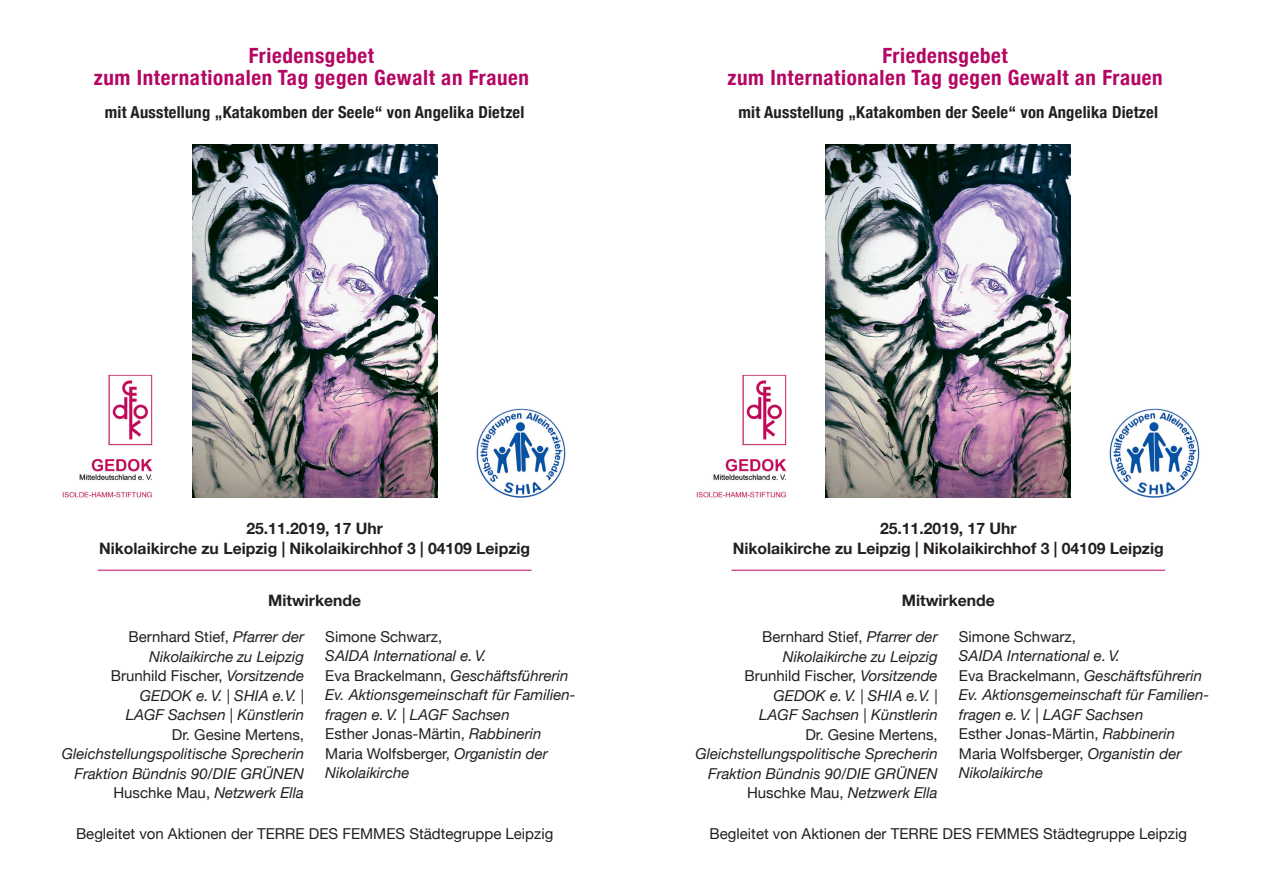
<style>
.page{position:relative;width:1263px;height:893px;background:#fff}
.page>*{position:absolute;margin:0;border:0;box-sizing:border-box;transform-origin:0 0}
.t1{font:700 condensed 21px/22.5px "Helvetica Neue";letter-spacing:.03em;color:#b40663;text-align:center}
.t2{font:700 condensed 16.5px "Helvetica Neue";letter-spacing:.015em;color:#231f20}
.t3{font:700 15.75px/19.5px "Helvetica Neue";color:#231f20;text-align:center}
.t4{font:italic 15px/19.5px "Helvetica Neue";color:#231f20;text-align:right}
.t5{font:15px "Helvetica Neue";color:#231f20}
.s1{font-style:normal}
.s2{font-style:normal;font-size:15.75px}
</style>
<div class="page">
<hr style="left:98px;top:570px;width:433px;height:1px;background:#b40663">
<img style="left:192px;top:145px;width:245px;height:352px">
<img style="left:62px;top:374px;width:91px;height:124px">
<img style="left:476px;top:408px;width:90px;height:89px">
<hr style="left:731px;top:570px;width:434px;height:1px;background:#b40663">
<img style="left:826px;top:145px;width:245px;height:352px">
<img style="left:696px;top:374px;width:91px;height:124px">
<img style="left:1109px;top:408px;width:91px;height:89px">
<h1 class="t1" style="left:94px;top:43px;width:437px">Friedensgebet<br>zum Internationalen Tag gegen Gewalt an Frauen</h1>
<p class="t2" style="left:105px;top:98px;width:421px">mit Ausstellung „Katakomben der Seele“ von Angelika Dietzel</p>
<h1 class="t1" style="left:727px;top:43px;width:437px">Friedensgebet<br>zum Internationalen Tag gegen Gewalt an Frauen</h1>
<p class="t2" style="left:738px;top:98px;width:421px">mit Ausstellung „Katakomben der Seele“ von Angelika Dietzel</p>
<p class="t3" style="left:99px;top:519px;width:432px">25.11.2019, 17 Uhr<br>Nikolaikirche zu Leipzig | Nikolaikirchhof 3 | 04109 Leipzig</p>
<p class="t3" style="left:268px;top:591px;width:94px">Mitwirkende</p>
<p class="t4" style="left:111px;top:628px;width:195px"><span class="s1">Bernhard Stief,</span> Pfarrer der<br>Nikolaikirche zu Leipzig<br><span class="s1">Brunhild Fischer,</span> Vorsitzende<br>GEDOK e. V. | SHIA e.V. |<br>LAGF Sachsen | Künstlerin</p>
<p class="t5" style="left:172px;top:723px;width:134px">Dr. Gesine Mertens,</p>
<p class="t4" style="left:62px;top:745px;width:244px">Gleichstellungspolitische Sprecherin<br>Fraktion Bündnis 90/DIE GRÜNEN<br><span class="s1">Huschke Mau,</span> Netzwerk Ella</p>
<p class="t5" style="left:325px;top:626px;width:118px">Simone Schwarz,</p>
<p class="t4" style="left:325px;top:647px;width:252px;text-align:left">SAIDA International e. V.<br><span class="s1">Eva Brackelmann,</span> Geschäftsführerin<br>Ev. Aktionsgemeinschaft für Familien&shy;fragen e. V. <span class="s2">|</span> LAGF Sachsen<br><span class="s1">Esther Jonas-Märtin,</span> Rabbinerin<br><span class="s1">Maria Wolfsberger,</span> Organistin der<br>Nikolaikirche</p>
<p class="t5" style="left:76px;top:823px;width:479px">Begleitet von Aktionen der TERRE DES FEMMES Städtegruppe Leipzig</p>
<p class="t3" style="left:733px;top:519px;width:432px">25.11.2019, 17 Uhr<br>Nikolaikirche zu Leipzig | Nikolaikirchhof 3 | 04109 Leipzig</p>
<p class="t3" style="left:902px;top:591px;width:94px">Mitwirkende</p>
<p class="t4" style="left:744px;top:628px;width:195px"><span class="s1">Bernhard Stief,</span> Pfarrer der<br>Nikolaikirche zu Leipzig<br><span class="s1">Brunhild Fischer,</span> Vorsitzende<br>GEDOK e. V. | SHIA e.V. |<br>LAGF Sachsen | Künstlerin</p>
<p class="t5" style="left:805px;top:723px;width:134px">Dr. Gesine Mertens,</p>
<p class="t4" style="left:695px;top:745px;width:244px">Gleichstellungspolitische Sprecherin<br>Fraktion Bündnis 90/DIE GRÜNEN<br><span class="s1">Huschke Mau,</span> Netzwerk Ella</p>
<p class="t5" style="left:959px;top:626px;width:118px">Simone Schwarz,</p>
<p class="t4" style="left:959px;top:647px;width:252px;text-align:left">SAIDA International e. V.<br><span class="s1">Eva Brackelmann,</span> Geschäftsführerin<br>Ev. Aktionsgemeinschaft für Familien&shy;fragen e. V. <span class="s2">|</span> LAGF Sachsen<br><span class="s1">Esther Jonas-Märtin,</span> Rabbinerin<br><span class="s1">Maria Wolfsberger,</span> Organistin der<br>Nikolaikirche</p>
<p class="t5" style="left:710px;top:823px;width:479px">Begleitet von Aktionen der TERRE DES FEMMES Städtegruppe Leipzig</p>
</div>
